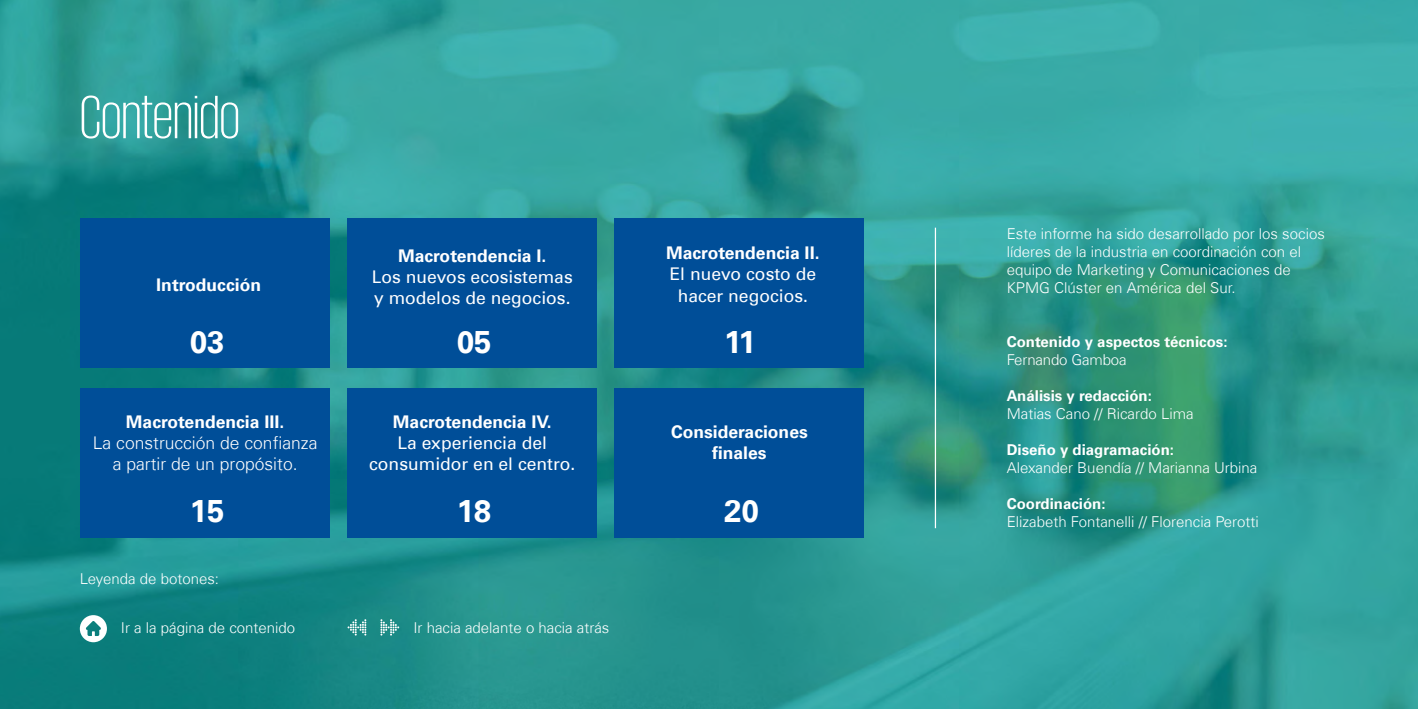
<style>
.page{position:relative;width:1418px;height:709px;background:#fff}
.page>*{position:absolute;margin:0;border:0;box-sizing:border-box;transform-origin:0 0}
.t1{font:300 62.5px "KPMG";color:#fff}
.t2{font:700 31.25px "Universfor KPMG";color:#fff}
.t3{font:17.5px/21px "Universfor KPMG";color:#fff;text-align:center}
.t4{font:700 17.5px/21px "Universfor KPMG";color:#fff;text-align:center}
.t5{font:300 17.5px/21px "Universfor KPMG";color:#fff;text-align:center}
.t6{font:300 15px/18px "Universfor KPMG";color:#fff}
.t7{font:700 15px "Universfor KPMG";color:#fff}
</style>
<div class="page">
<img style="left:0;top:0;width:1417px;height:709px">
<hr style="left:934px;top:228px;width:2px;height:300px;background:#fff">
<div style="left:80px;top:218px;width:250px;height:150px;background:#004e98"></div>
<svg style="left:80px;top:615px;width:27px;height:27px"></svg>
<svg style="left:380px;top:619px;width:19px;height:16px"></svg>
<svg style="left:347px;top:619px;width:19px;height:16px"></svg>
<div style="left:347px;top:218px;width:250px;height:150px;background:#004e98"></div>
<div style="left:614px;top:218px;width:250px;height:150px;background:#004e98"></div>
<div style="left:347px;top:387px;width:250px;height:150px;background:#004e98"></div>
<div style="left:80px;top:387px;width:250px;height:150px;background:#004e98"></div>
<div style="left:614px;top:387px;width:250px;height:150px;background:#004e98"></div>
<h1 class="t1" style="left:80px;top:87px;width:161px">Contenido</h1>
<p class="t4" style="left:156px;top:274px;width:106px">Introducción</p>
<h2 class="t2" style="left:190px;top:323px;width:36px">03</h2>
<p class="t4" style="left:126px;top:411px;width:160px">Macrotendencia III.</p>
<p class="t5" style="left:93px;top:432px;width:226px">La construcción de confianza a partir de un propósito.</p>
<h2 class="t2" style="left:190px;top:492px;width:36px">15</h2>
<p class="t4" style="left:398px;top:246px;width:150px">Macrotendencia I.</p>
<p class="t3" style="left:372px;top:267px;width:202px;text-align:left">Los nuevos ecosistemas y modelos de negocios.</p>
<h2 class="t2" style="left:457px;top:323px;width:36px">05</h2>
<p class="t4" style="left:393px;top:411px;width:160px">Macrotendencia IV.</p>
<p class="t3" style="left:369px;top:432px;width:208px">La experiencia del consumidor en el centro.</p>
<h2 class="t2" style="left:457px;top:492px;width:36px">18</h2>
<p class="t6" style="left:80px;top:570px;width:141px">Leyenda de botones:</p>
<p class="t6" style="left:121px;top:618px;width:176px">Ir a la página de contenido</p>
<p class="t6" style="left:413px;top:618px;width:197px">Ir hacia adelante o hacia atrás</p>
<p class="t4" style="left:666px;top:243px;width:155px">Macrotendencia II.</p>
<p class="t3" style="left:669px;top:264px;width:148px">El nuevo costo de hacer negocios.</p>
<h2 class="t2" style="left:724px;top:323px;width:33px">11</h2>
<p class="t4" style="left:671px;top:421px;width:138px">Consideraciones finales</p>
<h2 class="t2" style="left:724px;top:492px;width:36px">20</h2>
<p class="t6" style="left:1006px;top:224px;width:319px">Este informe ha sido desarrollado por los socios líderes de la industria en coordinación con el equipo de Marketing y Comunicaciones de KPMG Clúster en América del Sur.</p>
<p class="t7" style="left:1006px;top:332px;width:222px">Contenido y aspectos técnicos:</p>
<p class="t6" style="left:1006px;top:350px;width:121px">Fernando Gamboa</p>
<p class="t7" style="left:1006px;top:386px;width:147px">Análisis y redacción:</p>
<p class="t6" style="left:1006px;top:404px;width:188px">Matias Cano // Ricardo Lima</p>
<p class="t7" style="left:1006px;top:440px;width:169px">Diseño y diagramación:</p>
<p class="t6" style="left:1006px;top:458px;width:252px">Alexander Buendía // Marianna Urbina</p>
<p class="t7" style="left:1006px;top:494px;width:100px">Coordinación:</p>
<p class="t6" style="left:1006px;top:512px;width:253px">Elizabeth Fontanelli // Florencia Perotti</p>
</div>
